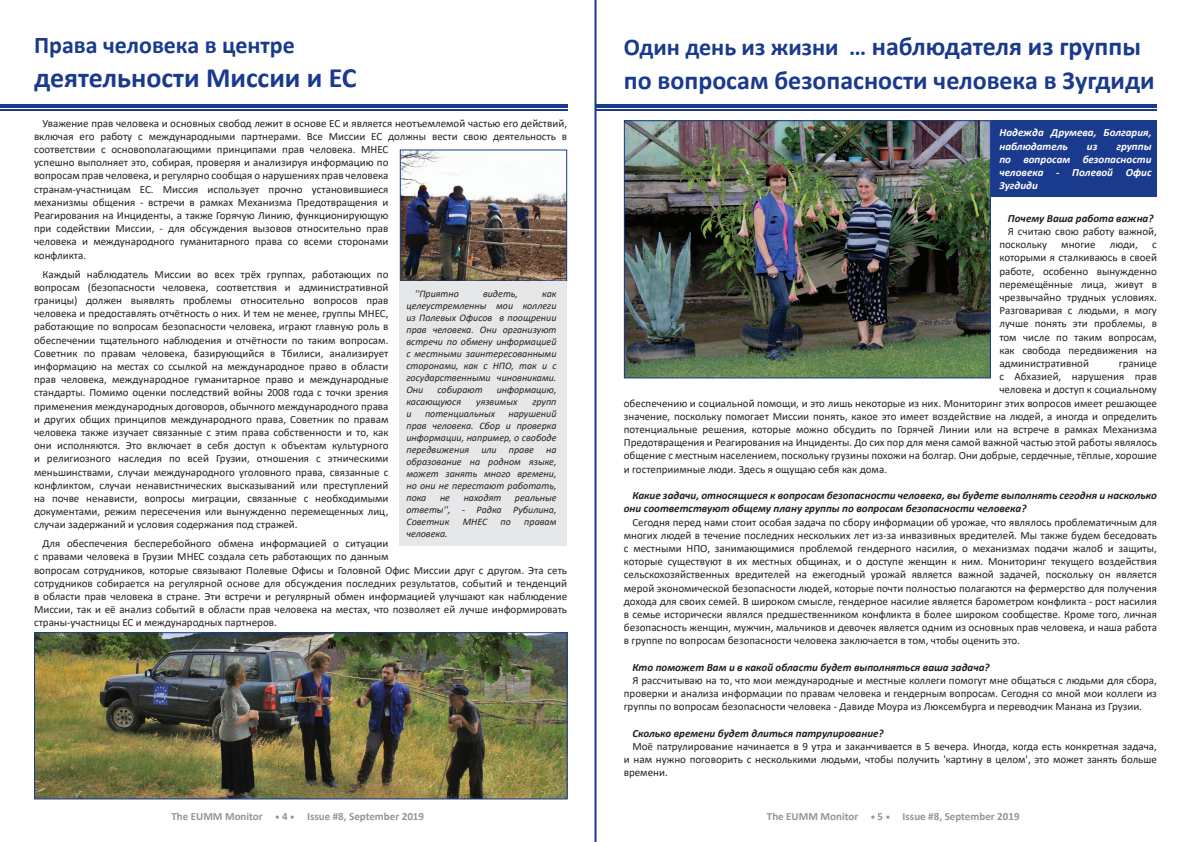
<style>
.page{position:relative;width:1191px;height:842px;background:#fff}
.page>*{position:absolute;margin:0;border:0;box-sizing:border-box;transform-origin:0 0}
.t1{font:700 28px "Calibri";color:#193a8d}
.t2{font:700 26px/33.6px "Calibri";color:#193a8d}
.t3{font:700 24px "Calibri";color:#193a8d}
.t4{font:11px/13.2px "Calibri";color:#231f20;text-align:justify}
.t5{font:italic 700 11px/13.2px "Calibri";color:#231f20}
.t6{font:italic 700 11px/13.2px "Calibri";color:#fff}
.t7{font:700 11px "Calibri";color:#939598}
.t8{font:italic 10px/12px "Calibri";color:#231f20;text-align:justify}
.s1{font-size:24px}
.s2{font-size:9px}
</style>
<div class="page">
<div style="left:887px;top:120px;width:270px;height:77px;background:#193a8d"></div>
<hr style="left:0;top:104px;width:567px;height:3px;background:#193a8d">
<hr style="left:0;top:110px;width:567px;height:1px;background:#193a8d">
<hr style="left:595px;top:104px;width:562px;height:3px;background:#193a8d">
<hr style="left:595px;top:110px;width:562px;height:1px;background:#193a8d">
<img style="left:402px;top:152px;width:163px;height:127px">
<div style="left:400px;top:150px;width:167px;height:131px;border:1px solid #193a8d"></div>
<img style="left:36px;top:634px;width:529px;height:163px">
<div style="left:34px;top:632px;width:533px;height:167px;border:1px solid #193a8d"></div>
<div style="left:400px;top:281px;width:167px;height:265px;background:#e6e7e9"></div>
<img style="left:626px;top:122px;width:363px;height:254px">
<div style="left:624px;top:120px;width:367px;height:258px;border:1px solid #193a8d"></div>
<hr style="left:594px;top:0;width:2px;height:842px;background:#193a8d">
<h3 class="t3" style="left:34px;top:28px;width:262px">Права человека в центре</h3>
<h1 class="t1" style="left:34px;top:58px;width:324px">деятельности Миссии и ЕС</h1>
<p class="t4" style="left:34px;top:116px;width:534px;text-align:left;text-indent:9px">Уважение прав человека и основных свобод лежит в основе ЕС и является неотъемлемой частью его действий, включая его работу с международными партнерами. Все Mиссии ЕС должны вести свою деятельность в соответствии с основополагающими принципами прав человека. МНЕС<br>успешно выполняет это, собирая, проверяя и анализируя информацию по<br>вопросам прав человека, и регулярно сообщая о нарушениях прав человека<br>странам-участницам ЕС. Миссия использует прочно установившиеся<br>механизмы общения - встречи в рамках Механизма Предотвращения и<br>Реагирования на Инциденты, а также Горячую Линию, функционирующую<br>при содействии Миссии, - для обсуждения вызовов относительно прав<br>человека и международного гуманитарного права со всеми сторонами<br>конфликта.</p>
<p class="t4" style="left:34px;top:267px;width:356px;text-indent:9px">Каждый наблюдатель Миссии во всех трёх группах, работающих по вопросам (безопасности человека, соответствия и административной границы) должен выявлять проблемы относительно вопросов прав человека и предоставлять отчётность о них. И тем не менее, группы МНЕС, работающие по вопросам безопасности человека, играют главную роль в обеспечении тщательного наблюдения и отчётности по таким вопросам.<br>Советник по правам человека, базирующийся в Тбилиси, анализирует информацию на местах со ссылкой на международное право в области прав человека, международное гуманитарное право и международные стандарты. Помимо оценки последствий войны 2008 года с точки зрения применения международных договоров, обычного международного права и других общих принципов международного права, Советник по правам человека также изучает связанные с этим права собственности и то, как они исполняются. Это включает в себя доступ к объектам культурного и религиозного наследия по всей Грузии, отношения с этническими меньшинствами, случаи международного уголовного права, связанные с конфликтом, случаи ненавистнических высказываний или преступлений на почве ненависти, вопросы миграции, связанные с необходимыми документами, режим пересечения или вынужденно перемещенных лиц, случаи задержаний и условия содержания под стражей.</p>
<p class="t4" style="left:34px;top:537px;width:534px;text-align:left;text-indent:9px">Для обеспечения бесперебойного обмена информацией о ситуации<br>с правами человека в Грузии МНЕС создала сеть работающих по данным<br>вопросам сотрудников, которые связывают Полевые Офисы и Головной Офис Миссии друг с другом. Эта сеть сотрудников собирается на регулярной основе для обсуждения последних результатов, событий и тенденций в области прав человека в стране. Эти встречи и регулярный обмен информацией улучшают как наблюдение Миссии, так и её анализ событий в области прав человека на местах, что позволяет ей лучше информировать страны-участницы ЕС и международных партнеров.</p>
<p class="t8" style="left:415px;top:287px;width:45px">''Приятно</p>
<p class="t8" style="left:483px;top:287px;width:37px">видеть,</p>
<p class="t8" style="left:406px;top:287px;width:152px;text-indent:136px">как целеустремленны мои коллеги из Полевых Офисов в поощрении прав человека. Они организуют встречи по обмену информацией с местными заинтересованными сторонами, как с НПО, так и с государственными чиновниками.<br>Они</p>
<p class="t8" style="left:437px;top:383px;width:47px">собирают</p>
<p class="t8" style="left:496px;top:383px;width:61px">информацию,</p>
<p class="t8" style="left:406px;top:395px;width:56px">касающуюся</p>
<p class="t8" style="left:476px;top:395px;width:43px">уязвимых</p>
<p class="t8" style="left:532px;top:395px;width:26px">групп</p>
<p class="t8" style="left:406px;top:407px;width:7px">и</p>
<p class="t8" style="left:425px;top:407px;width:71px">потенциальных</p>
<p class="t8" style="left:406px;top:407px;width:152px;text-indent:102px">нарушений прав человека. Сбор и проверка информации, например, о свободе передвижения или праве на образование на родном языке, может занять много времени, но они не перестают работать, пока</p>
<p class="t8" style="left:440px;top:491px;width:12px">не</p>
<p class="t8" style="left:464px;top:491px;width:39px">находят</p>
<p class="t8" style="left:406px;top:491px;width:152px;text-indent:108px">реальные ответы'', - Радка Рубилина, Советник</p>
<p class="t8" style="left:462px;top:515px;width:26px">МНЕС</p>
<p class="t8" style="left:500px;top:515px;width:12px">по</p>
<p class="t8" style="left:524px;top:515px;width:34px">правам</p>
<p class="t8" style="left:406px;top:527px;width:43px">человека.</p>
<h2 class="t2" style="left:624px;top:29px;width:532px"><span class="s1">Один день из жизни …</span> наблюдателя из группы по вопросам безопасности человека в Зугдиди</h2>
<p class="t6" style="left:999px;top:126px;width:154px">Надежда Друмева, Болгария, наблюдатель</p>
<p class="t6" style="left:999px;top:139px;width:154px;text-align:justify;text-indent:117px">группы по вопросам безопасности человека - Полевой Офис Зугдиди</p>
<p class="t6" style="left:1087px;top:139px;width:12px">из</p>
<p class="t5" style="left:1008px;top:211px;width:147px">Почему Ваша работа важна?</p>
<p class="t4" style="left:999px;top:225px;width:159px;text-indent:9px">Я считаю свою работу важной, поскольку</p>
<p class="t4" style="left:1061px;top:238px;width:36px">многие</p>
<p class="t4" style="left:1110px;top:238px;width:30px">люди,</p>
<p class="t4" style="left:999px;top:238px;width:159px;text-indent:153px">с которыми я сталкиваюсь в своей работе, особенно вынужденно перемещённые лица, живут в чрезвычайно трудных условиях.<br>Разговаривая с людьми, я могу лучше понять эти проблемы, в том числе по таким вопросам, как свобода передвижения на административной</p>
<p class="t4" style="left:1119px;top:357px;width:40px">границе</p>
<p class="t4" style="left:999px;top:370px;width:159px">с Абхазией, нарушения прав</p>
<p class="t4" style="left:999px;top:383px;width:159px">человека и доступ к социальному</p>
<p class="t4" style="left:624px;top:396px;width:534px">обеспечению и социальной помощи, и это лишь некоторые из них. Мониторинг этих вопросов имеет решающее</p>
<p class="t4" style="left:624px;top:409px;width:534px">значение, поскольку помогает Миссии понять, какое это имеет воздействие на людей, а иногда и определить</p>
<p class="t4" style="left:624px;top:423px;width:534px">потенциальные решения, которые можно обсудить по Горячей Линии или на встрече в рамках Механизма</p>
<p class="t4" style="left:624px;top:436px;width:534px">Предотвращения и Реагирования на Инциденты. До сих пор для меня самой важной частью этой работы являлось</p>
<p class="t4" style="left:624px;top:449px;width:534px">общение с местным населением, поскольку грузины похожи на болгар. Они добрые, сердечные, тёплые, хорошие</p>
<p class="t4" style="left:624px;top:462px;width:265px">и гостеприимные люди. Здесь я ощущаю себя как дома.</p>
<p class="t5" style="left:624px;top:488px;width:534px;text-indent:9px">Какие задачи, относящиеся к вопросам безопасности человека, вы будете выполнять сегодня и насколько они соответствуют общему плану группы по вопросам безопасности человека?</p>
<p class="t4" style="left:624px;top:515px;width:534px;text-indent:9px">Сегодня перед нами стоит особая задача по сбору информации об урожае, что являлось проблематичным для многих людей в течение последних нескольких лет из-за инвазивных вредителей. Мы также будем беседовать с местными НПО, занимающимися проблемой гендерного насилия, о механизмах подачи жалоб и защиты, которые существуют в их местных общинах, и о доступе женщин к ним. Мониторинг текущего воздействия сельскохозяйственных вредителей на ежегодный урожай является важной задачей, поскольку он является мерой экономической безопасности людей, которые почти полностью полагаются на фермерство для получения дохода для своих семей. В широком смысле, гендерное насилие является барометром конфликта - рост насилия в семье исторически являлся предшественником конфликта в более широком сообществе. Кроме того, личная безопасность женщин, мужчин, мальчиков и девочек является одним из основных прав человека, и наша работа в группе по вопросам безопасности человека заключается в том, чтобы оценить это.</p>
<p class="t5" style="left:632px;top:660px;width:359px">Кто поможет Вам и в какой области будет выполняться ваша задача?</p>
<p class="t4" style="left:624px;top:673px;width:534px;text-indent:9px">Я рассчитываю на то, что мои международные и местные коллеги помогут мне общаться с людьми для сбора, проверки и анализа информации по правам человека и гендерным вопросам. Сегодня со мной мои коллеги из группы по вопросам безопасности человека - Давиде Моура из Люксембурга и переводчик Манана из Грузии.</p>
<p class="t5" style="left:632px;top:726px;width:253px">Сколько времени будет длиться патрулирование?</p>
<p class="t4" style="left:624px;top:739px;width:534px;text-indent:9px">Моё патрулирование начинается в 9 утра и заканчивается в 5 вечера. Иногда, когда есть конкретная задача, и нам нужно поговорить с несколькими людьми, чтобы получить 'картину в целом', это может занять больше времени.</p>
<p class="t7" style="left:171px;top:808px;width:254px">The EUMM Monitor <span class="s2">•</span> 4 <span class="s2">•</span> Issue #8, September 2019</p>
<p class="t7" style="left:767px;top:808px;width:254px">The EUMM Monitor <span class="s2">•</span> 5 <span class="s2">•</span> Issue #8, September 2019</p>
</div>
